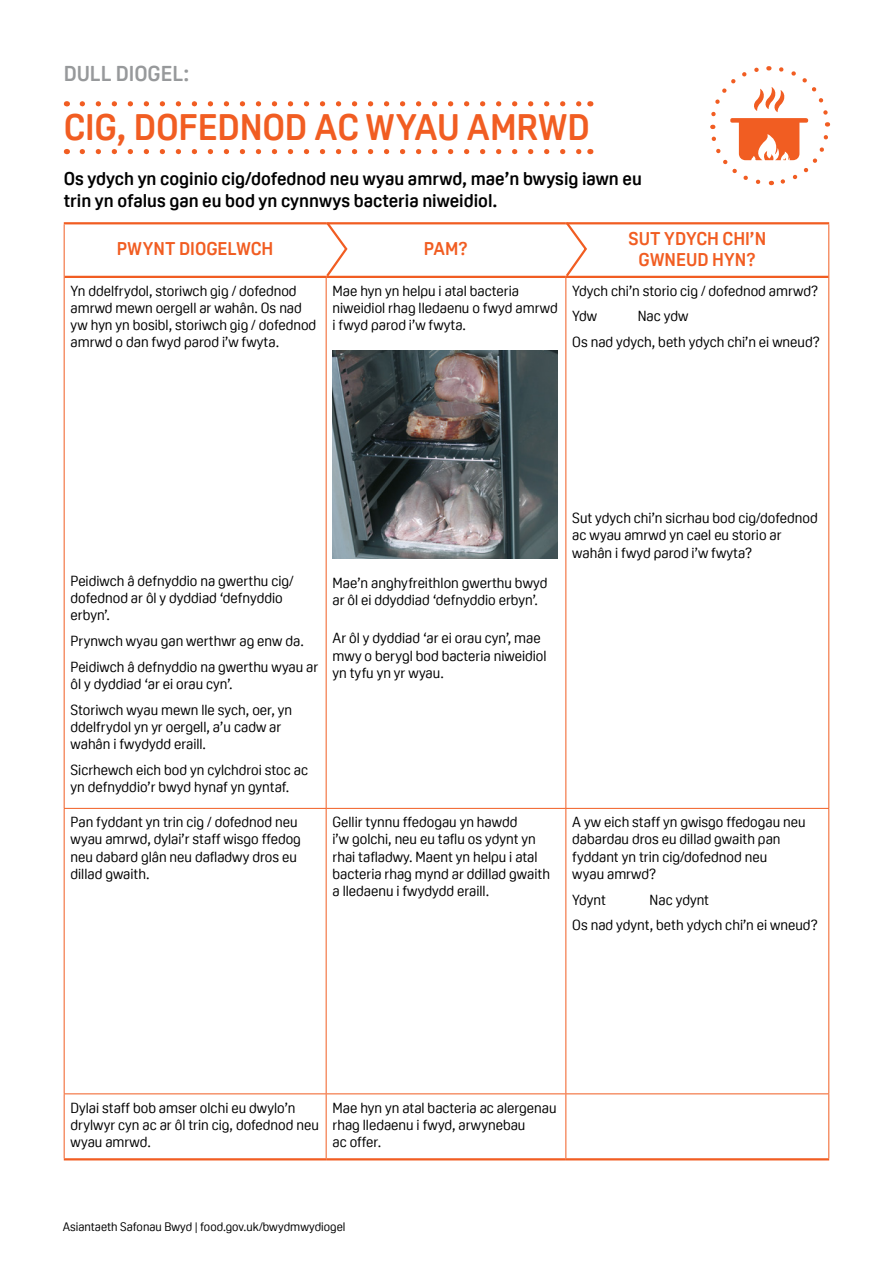
<style>
.page{position:relative;width:893px;height:1263px;background:#fff}
.page>*{position:absolute;margin:0;border:0;box-sizing:border-box;transform-origin:0 0}
.Heading_2{font:700 36px "Oscine";letter-spacing:-.005em;color:#f15d22}
.Heading_1{font:700 21px "Oscine";letter-spacing:-.005em;color:#97999b}
.Intro_Para{font:700 18px/21.6px "Oscine";color:#000}
.Heading_4{font:700 18px/21.6px "Oscine";color:#f15d22;text-align:center}
.Body_Copy{font:14.25px/17.2px "Oscine";color:#000}
.Body_Copy-2{font:14.25px/17.2px "Oscine";color:#010202}
.t1{font:12px "Oscine";color:#000}
</style>
<div class="page">
<svg style="left:82px;top:101px;width:500px;height:5px"></svg>
<svg style="left:82px;top:149px;width:500px;height:5px"></svg>
<hr style="left:566px;top:808px;width:263px;height:1px;background:#f15d22">
<hr style="left:326px;top:278px;width:1px;height:530px;background:#f15d22">
<hr style="left:326px;top:809px;width:1px;height:284px;background:#f15d22">
<hr style="left:326px;top:1094px;width:1px;height:64px;background:#f15d22">
<hr style="left:64px;top:1158px;width:262px;height:2px;background:#f15d22">
<hr style="left:326px;top:1158px;width:240px;height:2px;background:#f15d22">
<hr style="left:566px;top:1158px;width:263px;height:2px;background:#f15d22">
<hr style="left:64px;top:1093px;width:262px;height:1px;background:#f15d22">
<hr style="left:326px;top:1093px;width:240px;height:1px;background:#f15d22">
<hr style="left:566px;top:1093px;width:263px;height:1px;background:#f15d22">
<hr style="left:64px;top:808px;width:262px;height:1px;background:#f15d22">
<hr style="left:326px;top:808px;width:240px;height:1px;background:#f15d22">
<hr style="left:64px;top:222px;width:262px;height:2px;background:#f15d22">
<hr style="left:326px;top:222px;width:240px;height:2px;background:#f15d22">
<hr style="left:566px;top:222px;width:263px;height:2px;background:#f15d22">
<hr style="left:64px;top:224px;width:1px;height:53px;background:#f15d22">
<hr style="left:828px;top:224px;width:1px;height:53px;background:#f15d22">
<hr style="left:64px;top:277px;width:1px;height:531px;background:#f15d22">
<hr style="left:565px;top:278px;width:1px;height:530px;background:#f15d22">
<hr style="left:64px;top:809px;width:1px;height:284px;background:#f15d22">
<hr style="left:565px;top:809px;width:1px;height:284px;background:#f15d22">
<hr style="left:64px;top:1094px;width:1px;height:64px;background:#f15d22">
<hr style="left:565px;top:1094px;width:1px;height:64px;background:#f15d22">
<hr style="left:65px;top:276px;width:261px;height:2px;background:#f15d22">
<hr style="left:326px;top:276px;width:240px;height:2px;background:#f15d22">
<hr style="left:566px;top:276px;width:262px;height:2px;background:#f15d22">
<hr style="left:828px;top:277px;width:1px;height:531px;background:#f15d22">
<hr style="left:828px;top:809px;width:1px;height:284px;background:#f15d22">
<hr style="left:828px;top:1094px;width:1px;height:64px;background:#f15d22">
<img style="left:333px;top:350px;width:225px;height:209px">
<svg style="left:324px;top:222px;width:25px;height:57px"></svg>
<svg style="left:564px;top:222px;width:24px;height:57px"></svg>
<svg style="left:710px;top:66px;width:121px;height:120px"></svg>
<h1 class="Heading_1" style="left:64px;top:62px;width:127px">DULL DIOGEL:</h1>
<h2 class="Heading_2" style="left:64px;top:107px;width:528px">CIG, DOFEDNOD AC WYAU AMRWD</h2>
<h3 class="Intro_Para" style="left:64px;top:168px;width:580px">Os ydych yn coginio cig/dofednod neu wyau amrwd, mae’n bwysig iawn eu trin yn ofalus gan eu bod yn cynnwys bacteria niweidiol.</h3>
<h4 class="Heading_4" style="left:117px;top:238px;width:158px">PWYNT DIOGELWCH</h4>
<h4 class="Heading_4" style="left:424px;top:238px;width:46px">PAM?</h4>
<h4 class="Heading_4" style="left:628px;top:228px;width:139px">SUT YDYCH CHI’N<br>GWNEUD HYN?</h4>
<p class="Body_Copy" style="left:71px;top:282px;width:247px">Yn ddelfrydol, storiwch gig / dofednod amrwd mewn oergell ar wahân. Os nad yw hyn yn bosibl, storiwch gig / dofednod amrwd o dan fwyd parod i’w fwyta.</p>
<p class="Body_Copy" style="left:572px;top:282px;width:248px">Ydych chi’n storio cig / dofednod amrwd?</p>
<p class="Body_Copy" style="left:572px;top:308px;width:26px">Ydw</p>
<p class="Body_Copy" style="left:638px;top:308px;width:52px">Nac ydw</p>
<p class="Body_Copy" style="left:572px;top:333px;width:249px">Os nad ydych, beth ydych chi’n ei wneud?</p>
<p class="Body_Copy" style="left:333px;top:282px;width:227px">Mae hyn yn helpu i atal bacteria niweidiol rhag lledaenu o fwyd amrwd i fwyd parod i’w fwyta.</p>
<p class="Body_Copy" style="left:71px;top:572px;width:225px">Peidiwch â defnyddio na gwerthu cig/ dofednod ar ôl y dyddiad ‘defnyddio erbyn’.</p>
<p class="Body_Copy" style="left:71px;top:632px;width:235px">Prynwch wyau gan werthwr ag enw da.</p>
<p class="Body_Copy" style="left:71px;top:658px;width:249px">Peidiwch â defnyddio na gwerthu wyau ar ôl y dyddiad ‘ar ei orau cyn’.</p>
<p class="Body_Copy" style="left:71px;top:701px;width:223px">Storiwch wyau mewn lle sych, oer, yn ddelfrydol yn yr oergell, a’u cadw ar wahân i fwydydd eraill.</p>
<p class="Body_Copy" style="left:71px;top:761px;width:239px">Sicrhewch eich bod yn cylchdroi stoc ac yn defnyddio’r bwyd hynaf yn gyntaf.</p>
<p class="Body_Copy-2" style="left:333px;top:574px;width:217px">Mae’n anghyfreithlon gwerthu bwyd ar ôl ei ddyddiad ‘defnyddio erbyn’.</p>
<p class="Body_Copy" style="left:333px;top:630px;width:216px">Ar ôl y dyddiad ‘ar ei orau cyn’, mae mwy o berygl bod bacteria niweidiol yn tyfu yn yr wyau.</p>
<p class="Body_Copy" style="left:572px;top:510px;width:247px">Sut ydych chi’n sicrhau bod cig/dofednod ac wyau amrwd yn cael eu storio ar wahân i fwyd parod i’w fwyta?</p>
<p class="Body_Copy" style="left:71px;top:813px;width:232px">Pan fyddant yn trin cig / dofednod neu wyau amrwd, dylai’r staff wisgo ffedog neu dabard glân neu dafladwy dros eu dillad gwaith.</p>
<p class="Body_Copy" style="left:333px;top:813px;width:219px">Gellir tynnu ffedogau yn hawdd<br>i’w golchi, neu eu taflu os ydynt yn rhai tafladwy. Maent yn helpu i atal bacteria rhag mynd ar ddillad gwaith a lledaenu i fwydydd eraill.</p>
<p class="Body_Copy" style="left:572px;top:813px;width:235px">A yw eich staff yn gwisgo ffedogau neu dabardau dros eu dillad gwaith pan fyddant yn trin cig/dofednod neu<br>wyau amrwd?</p>
<p class="Body_Copy" style="left:572px;top:891px;width:35px">Ydynt</p>
<p class="Body_Copy" style="left:650px;top:891px;width:61px">Nac ydynt</p>
<p class="Body_Copy" style="left:572px;top:917px;width:247px">Os nad ydynt, beth ydych chi’n ei wneud?</p>
<p class="Body_Copy" style="left:71px;top:1099px;width:250px">Dylai staff bob amser olchi eu dwylo’n drylwyr cyn ac ar ôl trin cig, dofednod neu wyau amrwd.</p>
<p class="Body_Copy" style="left:333px;top:1099px;width:226px">Mae hyn yn atal bacteria ac alergenau rhag lledaenu i fwyd, arwynebau<br>ac offer.</p>
<p class="t1" style="left:63px;top:1219px;width:284px">Asiantaeth Safonau Bwyd | food.gov.uk/bwydmwydiogel</p>
</div>
